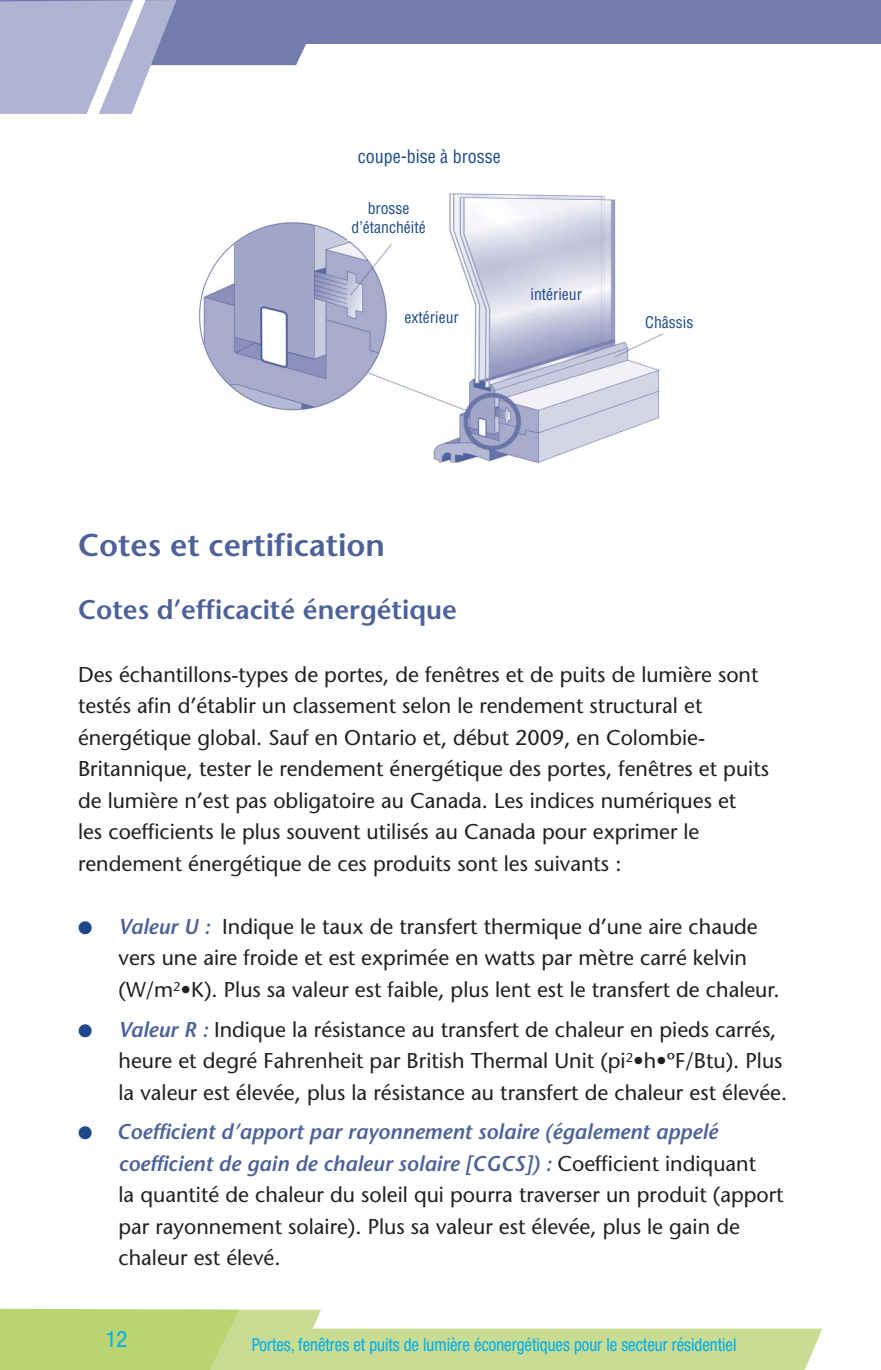
<style>
.page{position:relative;width:881px;height:1370px;background:#fff}
.page>*{position:absolute;margin:0;border:0;box-sizing:border-box;transform-origin:0 0}
.t1{font:600 31.5px "Stone Sans";color:#4d629b}
.t2{font:600 27px "Stone Sans";color:#4d629b}
.t3{font:condensed 22.5px "Helvetica Neue";color:#00aeef}
.t4{font:21.38px/31.5px "Stone Sans";color:#231f20}
.t5{font:condensed 18px "Helvetica Neue";color:#00aeef;scale:.94 1}
.t6{font:condensed 18px "Helvetica";color:#1d498b}
.t7{font:condensed 15.75px/18.9px "Helvetica";color:#1d498b;text-align:center}
.s1{color:#1d498b}
.s2{font-weight:600;font-style:italic;color:#4d629b}
</style>
<div class="page">
<div style="left:239px;top:1309px;width:74px;height:60px;background:#c9dc92"></div>
<svg style="left:0;top:1308px;width:239px;height:61px;background:#bcd575"></svg>
<div style="left:0;top:0;width:881px;height:44px;background:#737dad"></div>
<svg style="left:313px;top:1309px;width:510px;height:60px"></svg>
<svg style="left:0;top:0;width:306px;height:114px"></svg>
<img style="left:198px;top:193px;width:466px;height:271px">
<div style="left:645px;top:316px;width:49px;height:15px;background:#fff"></div>
<div style="left:347px;top:202px;width:84px;height:38px;background:#fff"></div>
<div style="left:396px;top:311px;width:71px;height:15px;background:#fff"></div>
<p class="t6" style="left:358px;top:150px;width:144px">coupe-bise à brosse</p>
<p class="t7" style="left:351px;top:200px;width:76px">brosse d’étanchéité</p>
<p class="t7" style="left:405px;top:309px;width:56px">extérieur</p>
<p class="t7" style="left:531px;top:286px;width:53px">intérieur</p>
<p class="t7" style="left:645px;top:314px;width:50px">Châssis</p>
<h1 class="t1" style="left:78px;top:532px;width:309px">Cotes et certification</h1>
<p class="t2" style="left:78px;top:599px;width:380px">Cotes d’efficacité énergétique</p>
<p class="t4" style="left:78px;top:661px;width:693px">Des échantillons-types de portes, de fenêtres et de puits de lumière sont testés afin d’établir un classement selon le rendement structural et énergétique global. Sauf en Ontario et, début 2009, en Colombie-Britannique, tester le rendement énergétique des portes, fenêtres et puits de lumière n’est pas obligatoire au Canada. Les indices numériques et<br>les coefficients le plus souvent utilisés au Canada pour exprimer le rendement énergétique de ces produits sont les suivants :</p>
<p class="t4" style="left:119px;top:913px;width:662px;text-indent:-41px"><span class="s1">●</span> <span class="s2">Valeur U :</span> Indique le taux de transfert thermique d’une aire chaude vers une aire froide et est exprimée en watts par mètre carré kelvin (W/m<sup>2</sup>•K). Plus sa valeur est faible, plus lent est le transfert de chaleur.</p>
<p class="t4" style="left:119px;top:1015px;width:670px;text-indent:-41px"><span class="s1">●</span> <span class="s2">Valeur R :</span> Indique la résistance au transfert de chaleur en pieds carrés, heure et degré Fahrenheit par British Thermal Unit (pi<sup>2</sup>•h•ºF/Btu). Plus la valeur est élevée, plus la résistance au transfert de chaleur est élevée.</p>
<p class="t4" style="left:119px;top:1118px;width:667px;text-indent:-40px"><span class="s1">●</span> <span class="s2">Coefficient d’apport par rayonnement solaire (également appelé coefficient de gain de chaleur solaire [CGCS]) :</span> Coefficient indiquant<br>la quantité de chaleur du soleil qui pourra traverser un produit (apport par rayonnement solaire). Plus sa valeur est élevée, plus le gain de chaleur est élevé.</p>
<p class="t3" style="left:106px;top:1331px;width:23px">12</p>
<p class="t5" style="left:252px;top:1338px;width:517px">Portes, fenêtres et puits de lumière éconergétiques pour le secteur résidentiel</p>
</div>
